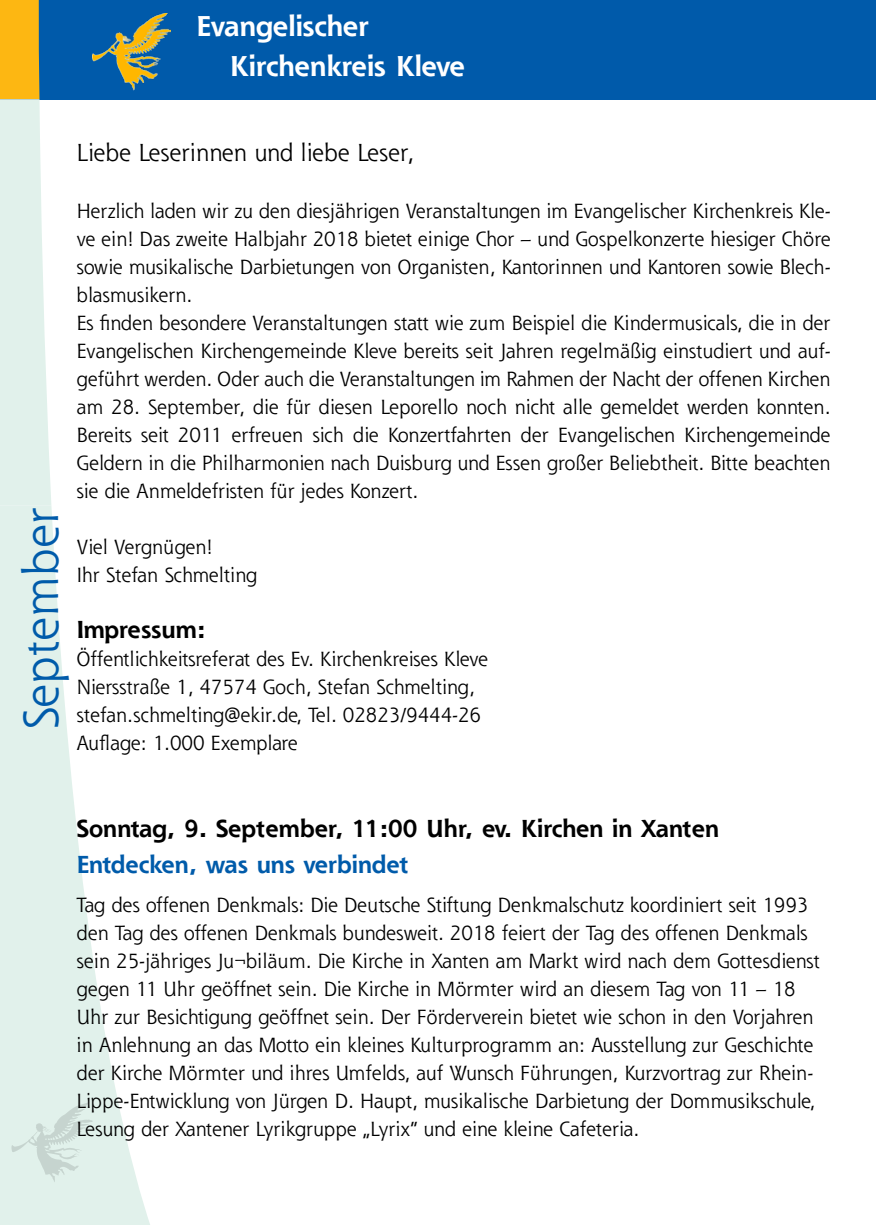
<style>
.page{position:relative;width:876px;height:1225px;background:#fff}
.page>*{position:absolute;margin:0;border:0;box-sizing:border-box;transform-origin:0 0}
.t1{font:48px "Shannon";color:#005baa}
.t2{font:700 28px/39.8px "Shannon";color:#fff}
.Absatzformat_1{font:700 24px "Shannon";color:#000}
.t3{font:24px "Shannon";color:#000}
.Absatzformat_2{font:700 24px "Shannon";color:#005baa}
.Absatzformat_3{font:700 24px "Shannon";color:#000}
.Absatzformat_3-2{font:20px/28px "Shannon";color:#000}
</style>
<div class="page">
<div style="left:0;top:0;width:876px;height:99px;background:#005aaa"></div>
<img style="left:93px;top:14px;width:78px;height:77px">
<svg style="left:0;top:0;width:51px;height:506px;background:#dde2c9"></svg>
<svg style="left:0;top:506px;width:150px;height:719px;fill:#e1f1eb"></svg>
<img style="left:11px;top:1097px;width:82px;height:87px">
<h2 class="t2" style="left:230px;top:6px;width:237px;text-indent:-34px">Evangelischer<br>Kirchenkreis Kleve</h2>
<p class="t1" style="left:10px;top:730px;width:224px;rotate:-90deg">September</p>
<p class="t3" style="left:77px;top:137px;width:339px">Liebe Leserinnen und liebe Leser,</p>
<p class="Absatzformat_3-2" style="left:77px;top:196px;width:756px;text-align:justify">Herzlich laden wir zu den diesjährigen Veranstaltungen im Evangelischer Kirchenkreis Kle&shy;ve ein! Das zweite Halbjahr 2018 bietet einige Chor – und Gospelkonzerte hiesiger Chöre sowie musikalische Darbietungen von Organisten, Kantorinnen und Kantoren sowie Blech&shy;blasmusikern.</p>
<p class="Absatzformat_3-2" style="left:77px;top:308px;width:756px;text-align:justify">Es finden besondere Veranstaltungen statt wie zum Beispiel die Kindermusicals, die in der Evangelischen Kirchengemeinde Kleve bereits seit Jahren regelmäßig einstudiert und auf&shy;geführt werden. Oder auch die Veranstaltungen im Rahmen der Nacht der offenen Kirchen am 28. September, die für diesen Leporello noch nicht alle gemeldet werden konnten.<br>Bereits seit 2011 erfreuen sich die Konzertfahrten der Evangelischen Kirchengemeinde Geldern in die Philharmonien nach Duisburg und Essen großer Beliebtheit. Bitte beachten sie die Anmeldefristen für jedes Konzert.</p>
<p class="Absatzformat_3-2" style="left:77px;top:532px;width:182px">Viel Vergnügen!<br>Ihr Stefan Schmelting</p>
<p class="Absatzformat_3" style="left:77px;top:614px;width:130px">Impressum:</p>
<p class="Absatzformat_3-2" style="left:77px;top:644px;width:413px">Öffentlichkeitsreferat des Ev. Kirchenkreises Kleve Niersstraße 1, 47574 Goch, Stefan Schmelting, stefan.schmelting@ekir.de, Tel. 02823/9444-26<br>Auflage: 1.000 Exemplare</p>
<p class="Absatzformat_1" style="left:77px;top:814px;width:644px">Sonntag, 9. September, 11:00 Uhr, ev. Kirchen in Xanten</p>
<p class="Absatzformat_2" style="left:77px;top:849px;width:334px">Entdecken, was uns verbindet</p>
<p class="Absatzformat_3-2" style="left:77px;top:890px;width:745px">Tag des offenen Denkmals: Die Deutsche Stiftung Denkmalschutz koordiniert seit 1993 den Tag des offenen Denkmals bundesweit. 2018 feiert der Tag des offenen Denkmals sein 25-jähriges Ju¬biläum. Die Kirche in Xanten am Markt wird nach dem Gottesdienst gegen 11 Uhr geöffnet sein. Die Kirche in Mörmter wird an diesem Tag von 11 – 18<br>Uhr zur Besichtigung geöffnet sein. Der Förderverein bietet wie schon in den Vorjahren in Anlehnung an das Motto ein kleines Kulturprogramm an: Ausstellung zur Geschichte der Kirche Mörmter und ihres Umfelds, auf Wunsch Führungen, Kurzvortrag zur Rhein-Lippe-Entwicklung von Jürgen D. Haupt, musikalische Darbietung der Dommusikschule, Lesung der Xantener Lyrikgruppe „Lyrix“ und eine kleine Cafeteria.</p>
</div>
